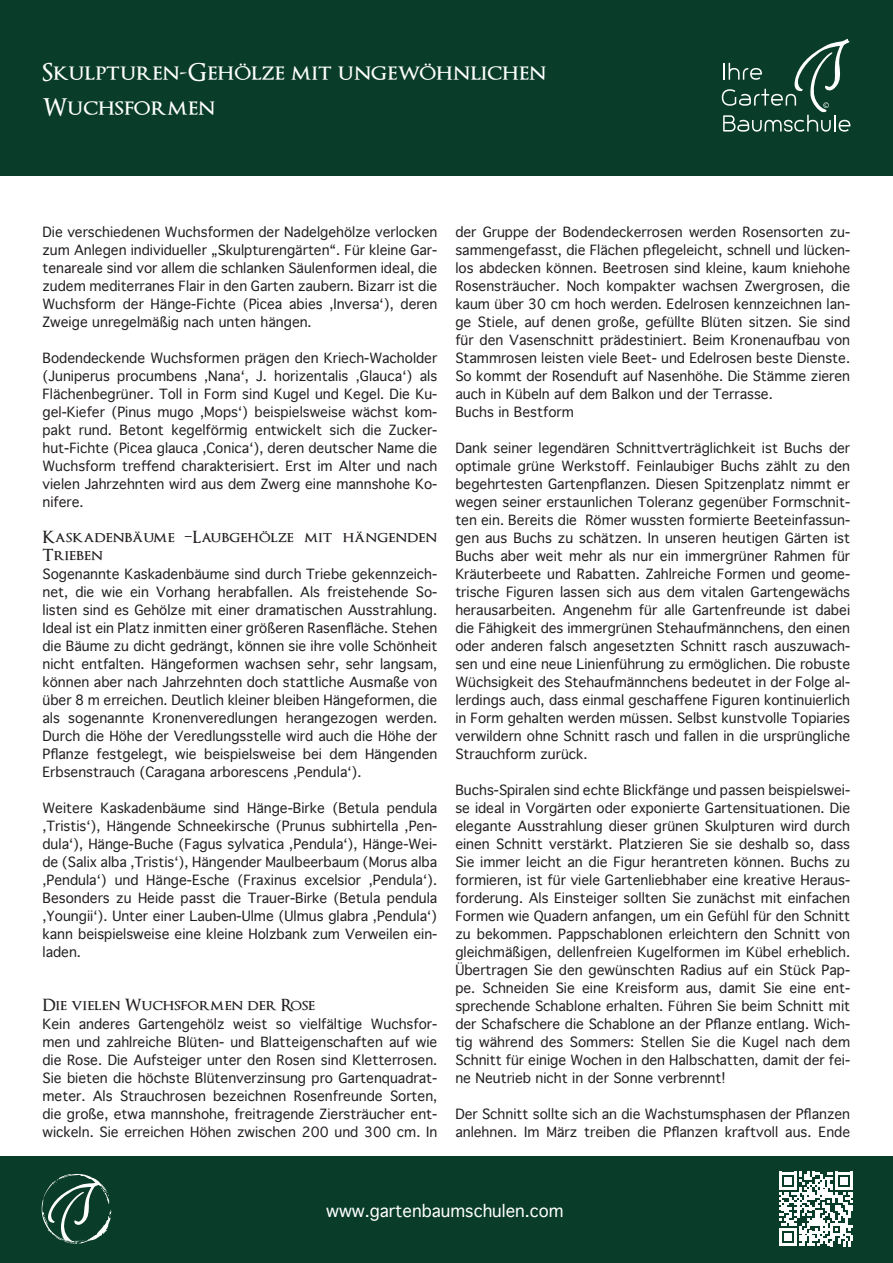
<style>
.page{position:relative;width:893px;height:1263px;background:#fff}
.page>*{position:absolute;margin:0;border:0;box-sizing:border-box;transform-origin:0 0}
.Headline{font:600 24px/34.5px "Optimus Princeps";color:#fff}
.Subheads{font:600 16.5px/18px "Optimus Princeps";color:#231f20}
.Fließtext{font:16.5px "Geneva";color:#fff}
.Fließtext-2{font:13.5px/18px "Geneva";color:#231f20;text-align:justify}
</style>
<div class="page">
<div style="left:0;top:1156px;width:893px;height:107px;background:#093d2a"></div>
<div style="left:0;top:0;width:893px;height:175px;background:#093d2a"></div>
<svg style="left:42px;top:1174px;width:69px;height:70px"></svg>
<svg style="left:722px;top:39px;width:128px;height:93px"></svg>
<svg style="left:779px;top:1172px;width:74px;height:74px"></svg>
<p class="Headline" style="left:43px;top:56px;width:505px">Skulpturen-Gehölze mit ungewöhnlichen<br>Wuchsformen</p>
<p class="Fließtext-2" style="left:43px;top:223px;width:396px">Die verschiedenen Wuchsformen der Nadelgehölze verlocken zum Anlegen individueller „Skulpturengärten“. Für kleine Gar&shy;tenareale sind vor allem die schlanken Säulenformen ideal, die zudem mediterranes Flair in den Garten zaubern. Bizarr ist die Wuchsform der Hänge-Fichte (Picea abies ‚Inversa‘), deren Zweige unregelmäßig nach unten hängen.</p>
<p class="Fließtext-2" style="left:43px;top:349px;width:396px">Bodendeckende Wuchsformen prägen den Kriech-Wacholder (Juniperus procumbens ‚Nana‘, J. horizentalis ‚Glauca‘) als Flächenbegrüner. Toll in Form sind Kugel und Kegel. Die Ku&shy;gel-Kiefer (Pinus mugo ‚Mops‘) beispielsweise wächst kom&shy;pakt rund. Betont kegelförmig entwickelt sich die Zucker&shy;hut-Fichte (Picea glauca ‚Conica‘), deren deutscher Name die Wuchsform treffend charakterisiert. Erst im Alter und nach vielen Jahrzehnten wird aus dem Zwerg eine mannshohe Ko&shy;nifere.</p>
<p class="Subheads" style="left:43px;top:529px;width:396px">Kaskadenbäume –Laubgehölze mit hängenden<br>Trieben</p>
<p class="Fließtext-2" style="left:43px;top:565px;width:396px">Sogenannte Kaskadenbäume sind durch Triebe gekennzeich&shy;net, die wie ein Vorhang herabfallen. Als freistehende So&shy;listen sind es Gehölze mit einer dramatischen Ausstrahlung.<br>Ideal ist ein Platz inmitten einer größeren Rasenfläche. Stehen die Bäume zu dicht gedrängt, können sie ihre volle Schönheit nicht entfalten. Hängeformen wachsen sehr, sehr langsam, können aber nach Jahrzehnten doch stattliche Ausmaße von über 8 m erreichen. Deutlich kleiner bleiben Hängeformen, die als sogenannte Kronenveredlungen herangezogen werden.<br>Durch die Höhe der Veredlungsstelle wird auch die Höhe der Pflanze festgelegt, wie beispielsweise bei dem Hängenden Erbsenstrauch (Caragana arborescens ‚Pendula‘).</p>
<p class="Fließtext-2" style="left:43px;top:799px;width:396px">Weitere Kaskadenbäume sind Hänge-Birke (Betula pendula ‚Tristis‘), Hängende Schneekirsche (Prunus subhirtella ‚Pen&shy;dula‘), Hänge-Buche (Fagus sylvatica ‚Pendula‘), Hänge-Wei&shy;de (Salix alba ‚Tristis‘), Hängender Maulbeerbaum (Morus alba ‚Pendula‘) und Hänge-Esche (Fraxinus excelsior ‚Pendula‘).<br>Besonders zu Heide passt die Trauer-Birke (Betula pendula ‚Youngii‘). Unter einer Lauben-Ulme (Ulmus glabra ‚Pendula‘) kann beispielsweise eine kleine Holzbank zum Verweilen ein&shy;laden.</p>
<p class="Subheads" style="left:43px;top:997px;width:274px">Die vielen Wuchsformen der Rose</p>
<p class="Fließtext-2" style="left:43px;top:1015px;width:396px">Kein anderes Gartengehölz weist so vielfältige Wuchsfor&shy;men und zahlreiche Blüten- und Blatteigenschaften auf wie die Rose. Die Aufsteiger unter den Rosen sind Kletterrosen.<br>Sie bieten die höchste Blütenverzinsung pro Gartenquadrat&shy;meter. Als Strauchrosen bezeichnen Rosenfreunde Sorten, die große, etwa mannshohe, freitragende Ziersträucher ent&shy;wickeln. Sie erreichen Höhen zwischen 200 und 300 cm. In</p>
<p class="Fließtext-2" style="left:455px;top:223px;width:396px">der Gruppe der Bodendeckerrosen werden Rosensorten zu&shy;sammengefasst, die Flächen pflegeleicht, schnell und lücken&shy;los abdecken können. Beetrosen sind kleine, kaum kniehohe Rosensträucher. Noch kompakter wachsen Zwergrosen, die kaum über 30 cm hoch werden. Edelrosen kennzeichnen lan&shy;ge Stiele, auf denen große, gefüllte Blüten sitzen. Sie sind für den Vasenschnitt prädestiniert. Beim Kronenaufbau von Stammrosen leisten viele Beet- und Edelrosen beste Dienste.<br>So kommt der Rosenduft auf Nasenhöhe. Die Stämme zieren auch in Kübeln auf dem Balkon und der Terrasse.</p>
<p class="Fließtext-2" style="left:455px;top:403px;width:120px">Buchs in Bestform</p>
<p class="Fließtext-2" style="left:455px;top:439px;width:396px">Dank seiner legendären Schnittverträglichkeit ist Buchs der optimale grüne Werkstoff. Feinlaubiger Buchs zählt zu den begehrtesten Gartenpflanzen. Diesen Spitzenplatz nimmt er wegen seiner erstaunlichen Toleranz gegenüber Formschnit&shy;ten ein. Bereits die Römer wussten formierte Beeteinfassun&shy;gen aus Buchs zu schätzen. In unseren heutigen Gärten ist Buchs aber weit mehr als nur ein immergrüner Rahmen für Kräuterbeete und Rabatten. Zahlreiche Formen und geome&shy;trische Figuren lassen sich aus dem vitalen Gartengewächs herausarbeiten. Angenehm für alle Gartenfreunde ist dabei die Fähigkeit des immergrünen Stehaufmännchens, den einen oder anderen falsch angesetzten Schnitt rasch auszuwach&shy;sen und eine neue Linienführung zu ermöglichen. Die robuste Wüchsigkeit des Stehaufmännchens bedeutet in der Folge al&shy;lerdings auch, dass einmal geschaffene Figuren kontinuierlich in Form gehalten werden müssen. Selbst kunstvolle Topiaries verwildern ohne Schnitt rasch und fallen in die ursprüngliche Strauchform zurück.</p>
<p class="Fließtext-2" style="left:455px;top:781px;width:396px">Buchs-Spiralen sind echte Blickfänge und passen beispielswei&shy;se ideal in Vorgärten oder exponierte Gartensituationen. Die elegante Ausstrahlung dieser grünen Skulpturen wird durch einen Schnitt verstärkt. Platzieren Sie sie deshalb so, dass Sie immer leicht an die Figur herantreten können. Buchs zu formieren, ist für viele Gartenliebhaber eine kreative Heraus&shy;forderung. Als Einsteiger sollten Sie zunächst mit einfachen Formen wie Quadern anfangen, um ein Gefühl für den Schnitt zu bekommen. Pappschablonen erleichtern den Schnitt von gleichmäßigen, dellenfreien Kugelformen im Kübel erheblich.<br>Übertragen Sie den gewünschten Radius auf ein Stück Pap&shy;pe. Schneiden Sie eine Kreisform aus, damit Sie eine ent&shy;sprechende Schablone erhalten. Führen Sie beim Schnitt mit der Schafschere die Schablone an der Pflanze entlang. Wich&shy;tig während des Sommers: Stellen Sie die Kugel nach dem Schnitt für einige Wochen in den Halbschatten, damit der fei&shy;ne Neutrieb nicht in der Sonne verbrennt!</p>
<p class="Fließtext-2" style="left:455px;top:1105px;width:396px">Der Schnitt sollte sich an die Wachstumsphasen der Pflanzen anlehnen. Im März treiben die Pflanzen kraftvoll aus. Ende</p>
<p class="Fließtext" style="left:326px;top:1201px;width:239px">www.gartenbaumschulen.com</p>
</div>
